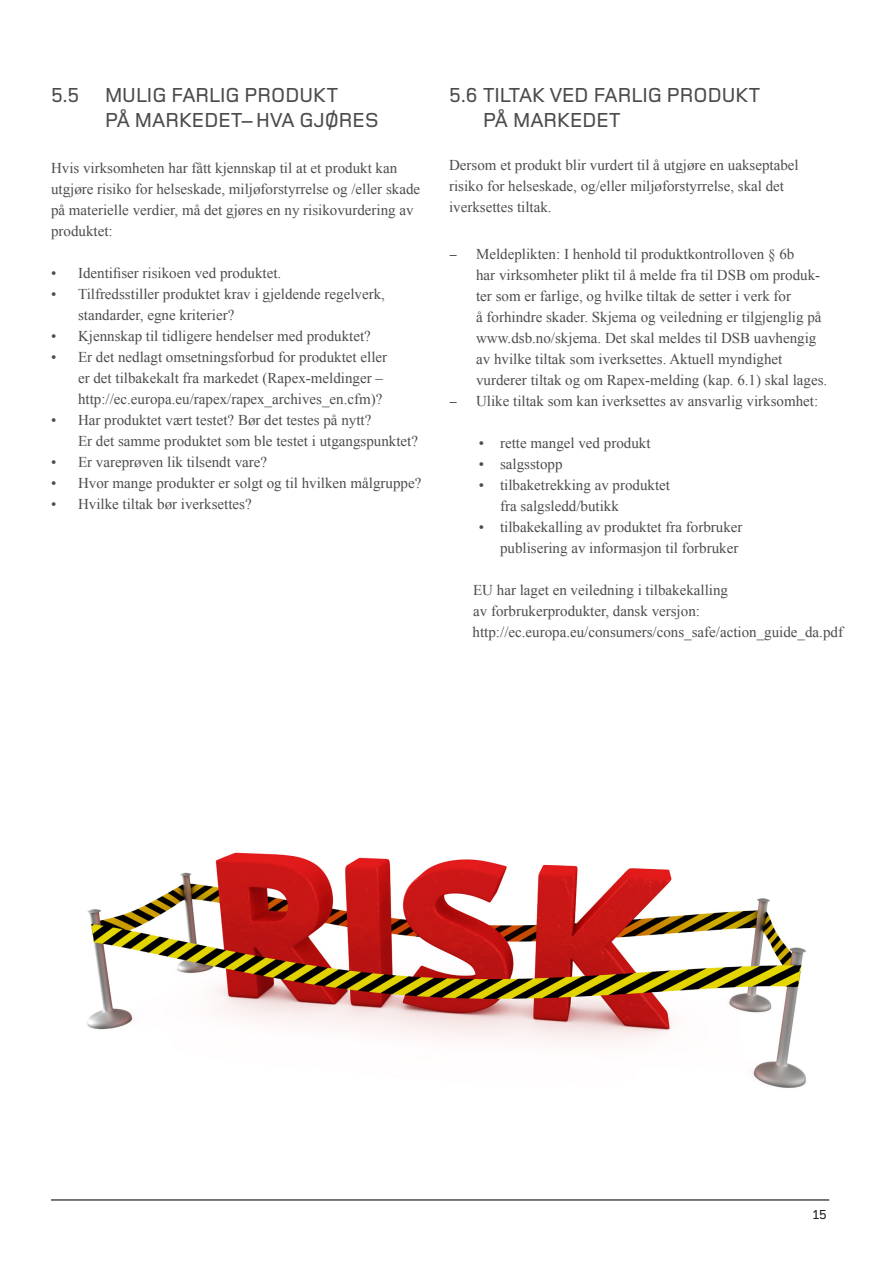
<style>
.page{position:relative;width:893px;height:1263px;background:#fff}
.page>*{position:absolute;margin:0;border:0;box-sizing:border-box;transform-origin:0 0}
.Brødtekst{font:500 21px/25.2px "Foundry Monoline";color:#4b4c4d}
.Overskrift_1{font:500 21px/25.2px "Foundry Monoline";color:#4b4c4d}
.Brødtekst-2{font:15px/21px "Times New Roman";color:#4b4c4d}
.Punkter{font:15px/21px "Times New Roman";color:#4b4c4d}
.Overskrift_1-2{font:15px/21px "Times New Roman";color:#4b4c4d}
.t1{font:500 13.5px "Foundry Monoline";color:#231f20}
</style>
<div class="page">
<hr style="left:51px;top:1199px;width:778px;height:2px;background:#4b4c4d">
<img style="left:87px;top:852px;width:719px;height:236px">
<p class="Brødtekst" style="left:105px;top:82px;width:275px;text-indent:-54px">5.5 MULIG FARLIG PRODUKT<br>PÅ MARKEDET– HVA GJØRES</p>
<p class="Brødtekst-2" style="left:51px;top:157px;width:371px">Hvis virksomheten har fått kjennskap til at et produkt kan utgjøre risiko for helseskade, miljøforstyrrelse og /eller skade på materielle verdier, må det gjøres en ny risikovurdering av produktet:</p>
<p class="Brødtekst-2" style="left:51px;top:262px;width:232px">• Identifiser risikoen ved produktet.</p>
<p class="Brødtekst-2" style="left:78px;top:283px;width:308px;text-indent:-27px">• Tilfredsstiller produktet krav i gjeldende regelverk, standarder, egne kriterier?</p>
<p class="Brødtekst-2" style="left:51px;top:325px;width:321px">• Kjennskap til tidligere hendelser med produktet?</p>
<p class="Brødtekst-2" style="left:78px;top:346px;width:311px;text-indent:-27px">• Er det nedlagt omsetningsforbud for produktet eller er det tilbakekalt fra markedet (Rapex-meldinger – http://ec.europa.eu/rapex/rapex_archives_en.cfm)?</p>
<p class="Brødtekst-2" style="left:78px;top:409px;width:341px;text-indent:-27px">• Har produktet vært testet? Bør det testes på nytt?<br>Er det samme produktet som ble testet i utgangspunktet?</p>
<p class="Brødtekst-2" style="left:51px;top:451px;width:218px">• Er vareprøven lik tilsendt vare?</p>
<p class="Brødtekst-2" style="left:51px;top:472px;width:372px">• Hvor mange produkter er solgt og til hvilken målgruppe?</p>
<p class="Brødtekst-2" style="left:51px;top:493px;width:202px">• Hvilke tiltak bør iverksettes?</p>
<p class="Overskrift_1" style="left:483px;top:82px;width:279px;text-indent:-34px">5.6 TILTAK VED FARLIG PRODUKT<br>PÅ MARKEDET</p>
<p class="Overskrift_1-2" style="left:449px;top:155px;width:351px">Dersom et produkt blir vurdert til å utgjøre en uakseptabel risiko for helseskade, og/eller miljøforstyrrelse, skal det iverksettes tiltak.</p>
<p class="Brødtekst-2" style="left:476px;top:243px;width:353px">Meldeplikten: I henhold til produktkontrolloven § 6b<br>har virksomheter plikt til å melde fra til DSB om produk&shy;ter som er farlige, og hvilke tiltak de setter i verk for<br>å forhindre skader. Skjema og veiledning er tilgjenglig på www.dsb.no/skjema. Det skal meldes til DSB uavhengig av hvilke tiltak som iverksettes. Aktuell myndighet vurderer tiltak og om Rapex-melding (kap. 6.1) skal lages.</p>
<p class="Brødtekst-2" style="left:476px;top:390px;width:344px">Ulike tiltak som kan iverksettes av ansvarlig virksomhet:</p>
<p class="Brødtekst-2" style="left:479px;top:432px;width:173px">• rette mangel ved produkt</p>
<p class="Brødtekst-2" style="left:479px;top:453px;width:85px">• salgsstopp</p>
<p class="Brødtekst-2" style="left:500px;top:474px;width:171px;text-indent:-21px">• tilbaketrekking av produktet fra salgsledd/butikk</p>
<p class="Brødtekst-2" style="left:479px;top:516px;width:265px;text-align:right">• tilbakekalling av produktet fra forbruker publisering av informasjon til forbruker</p>
<p class="Punkter" style="left:473px;top:579px;width:256px">EU har laget en veiledning i tilbakekalling av forbrukerprodukter, dansk versjon:</p>
<p class="Punkter" style="left:473px;top:621px;width:372px">http://ec.europa.eu/consumers/cons_safe/action_guide_da.pdf</p>
<p class="t1" style="left:813px;top:1207px;width:16px">15</p>
</div>
